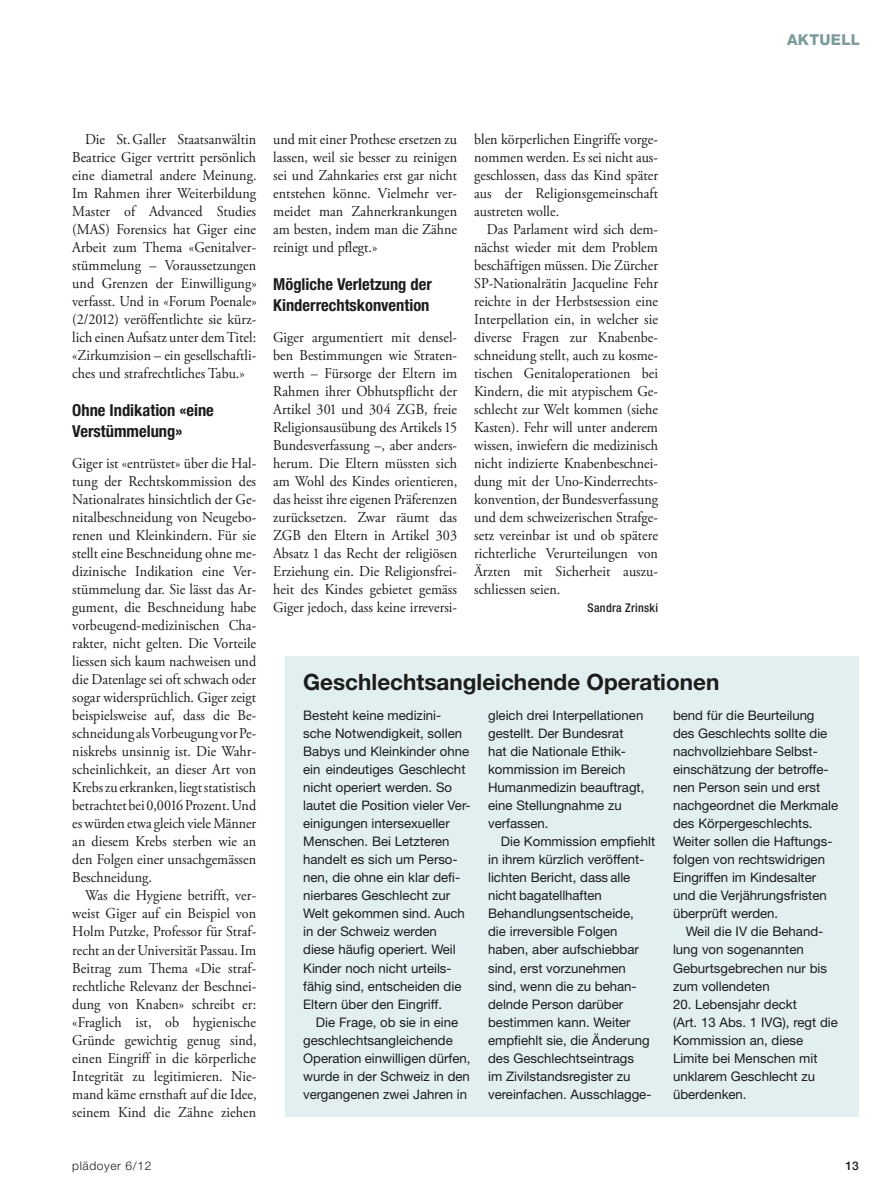
<style>
.page{position:relative;width:893px;height:1191px;background:#fff}
.page>*{position:absolute;margin:0;border:0;box-sizing:border-box;transform-origin:0 0}
.t1{font:700 22.5px "Helvetica Neue LT Std";color:#1c1c1a}
.t2{font:700 condensed 16.5px/21px "Helvetica Neue LT Std";color:#1c1c1a}
.t3{font:15px/18px "Adobe Garamond Pro";color:#1c1c1a;text-align:justify;scale:.94 1}
.t4{font:800 15px "Helvetica Neue LT Std";letter-spacing:.02em;color:#7c9b9c}
.t5{font:13.2px/18px "Helvetica Neue LT Std";color:#1c1c1a}
.t6{font:500 condensed 12px "Helvetica Neue LT Std";letter-spacing:.025em;color:#1c1c1a}
.t7{font:300 12px "Helvetica Neue LT Std";letter-spacing:.05em;color:#1c1c1a}
.t8{font:500 12px "Helvetica Neue LT Std";color:#1c1c1a}
</style>
<div class="page">
<div style="left:285px;top:656px;width:574px;height:460px;background:#e1eff1"></div>
<p class="t4" style="left:787px;top:34px;width:74px">AKTUELL</p>
<p class="t3" style="left:72px;top:132px;width:198px;text-indent:13px">Die St.Galler Staatsanwältin Beatrice Giger vertritt persönlich eine diametral andere Meinung.<br>Im Rahmen ihrer Weiterbildung Master of Advanced Studies (MAS) Forensics hat Giger eine Arbeit zum Thema «Genitalver&shy;stümmelung – Voraussetzungen und Grenzen der Einwilligung» verfasst. Und in «Forum Poenale» (2/2012) veröffentlichte sie kürz&shy;lich einen Aufsatz unter demTitel: «Zirkumzision – ein gesellschaftli&shy;ches und strafrechtliches Tabu.»</p>
<p class="t2" style="left:72px;top:401px;width:143px">Ohne Indikation «eine<br>Verstümmelung»</p>
<p class="t3" style="left:72px;top:456px;width:197px">Giger ist «entrüstet» über die Hal&shy;tung der Rechtskommission des Nationalrates hinsichtlich der Ge&shy;nitalbeschneidung von Neugebo&shy;renen und Kleinkindern. Für sie stellt eine Beschneidung ohne me&shy;dizinische Indikation eine Ver&shy;stümmelung dar. Sie lässt das Ar&shy;gument, die Beschneidung habe vorbeugend-medizinischen Cha&shy;rakter, nicht gelten. Die Vorteile liessen sich kaum nachweisen und die Datenlage sei oft schwach oder sogar widersprüchlich. Giger zeigt beispielsweise auf, dass die Be&shy;schneidung alsVorbeugung vorPe&shy;niskrebs unsinnig ist. Die Wahr&shy;scheinlichkeit, an dieser Art von Krebszuerkranken,liegtstatistisch betrachtetbei0,0016Prozent.Und es würden etwa gleich viele Männer an diesem Krebs sterben wie an den Folgen einer unsachgemässen Beschneidung.</p>
<p class="t3" style="left:72px;top:888px;width:198px;text-indent:13px">Was die Hygiene betrifft, ver&shy;weist Giger auf ein Beispiel von Holm Putzke, Professor für Straf&shy;recht an der Universität Passau. Im Beitrag zum Thema «Die straf&shy;rechtliche Relevanz der Beschnei&shy;dung von Knaben» schreibt er: «Fraglich ist, ob hygienische Gründe gewichtig genug sind, einen Eingriff in die körperliche Integrität zu legitimieren. Nie&shy;mand käme ernsthaft auf die Idee, seinem Kind die Zähne ziehen</p>
<p class="t3" style="left:273px;top:132px;width:197px">und mit einer Prothese ersetzen zu lassen, weil sie besser zu reinigen sei und Zahnkaries erst gar nicht entstehen könne. Vielmehr ver&shy;meidet man Zahnerkrankungen am besten, indem man die Zähne reinigt und pflegt.»</p>
<p class="t2" style="left:273px;top:275px;width:160px">Mögliche Verletzung der<br>Kinderrechtskonvention</p>
<p class="t3" style="left:273px;top:330px;width:198px">Giger argumentiert mit densel&shy;ben Bestimmungen wie Straten&shy;werth – Fürsorge der Eltern im Rahmen ihrer Obhutspflicht der Artikel 301 und 304 ZGB, freie Religionsausübung des Artikels 15<br>Bundesverfassung –, aber anders&shy;herum. Die Eltern müssten sich am Wohl des Kindes orientieren, das heisst ihre eigenen Präferenzen zurücksetzen. Zwar räumt das ZGB den Eltern in Artikel 303<br>Absatz 1 das Recht der religiösen Erziehung ein. Die Religionsfrei&shy;heit des Kindes gebietet gemäss Giger jedoch, dass keine irreversi-</p>
<p class="t3" style="left:474px;top:132px;width:197px">blen körperlichen Eingriffe vorge&shy;nommen werden. Es sei nicht aus&shy;geschlossen, dass das Kind später aus der Religionsgemeinschaft austreten wolle.</p>
<p class="t3" style="left:474px;top:222px;width:197px;text-indent:13px">Das Parlament wird sich dem&shy;nächst wieder mit dem Problem beschäftigen müssen. Die Zürcher SP-Nationalrätin Jacqueline Fehr reichte in der Herbstsession eine Interpellation ein, in welcher sie diverse Fragen zur Knabenbe&shy;schneidung stellt, auch zu kosme&shy;tischen Genitaloperationen bei Kindern, die mit atypischem Ge&shy;schlecht zur Welt kommen (siehe Kasten). Fehr will unter anderem wissen, inwiefern die medizinisch nicht indizierte Knabenbeschnei&shy;dung mit der Uno-Kinderrechts&shy;konvention, der Bundesverfassung und dem schweizerischen Strafge&shy;setz vereinbar ist und ob spätere richterliche Verurteilungen von Ärzten mit Sicherheit auszu&shy;schliessen seien.</p>
<p class="t6" style="left:588px;top:604px;width:72px">Sandra Zrinski</p>
<h1 class="t1" style="left:303px;top:673px;width:418px">Geschlechtsangleichende Operationen</h1>
<p class="t5" style="left:303px;top:708px;width:169px">Besteht keine medizini&shy;sche Notwendigkeit, sollen<br>Babys und Kleinkinder ohne ein eindeutiges Geschlecht nicht operiert werden. So lautet die Position vieler Ver&shy;einigungen intersexueller<br>Menschen. Bei Letzteren handelt es sich um Perso&shy;nen, die ohne ein klar defi&shy;nierbares Geschlecht zur<br>Welt gekommen sind. Auch in der Schweiz werden diese häufig operiert. Weil<br>Kinder noch nicht urteils&shy;fähig sind, entscheiden die<br>Eltern über den Eingriff.</p>
<p class="t5" style="left:303px;top:1014px;width:169px;text-indent:13px">Die Frage, ob sie in eine geschlechtsangleichende<br>Operation einwilligen dürfen, wurde in der Schweiz in den vergangenen zwei Jahren in</p>
<p class="t5" style="left:673px;top:708px;width:167px">bend für die Beurteilung des Geschlechts sollte die nachvollziehbare Selbst&shy;einschätzung der betroffe&shy;nen Person sein und erst nachgeordnet die Merkmale des Körpergeschlechts.<br>Weiter sollen die Haftungs&shy;folgen von rechtswidrigen<br>Eingriffen im Kindesalter und die Verjährungsfristen überprüft werden.</p>
<p class="t5" style="left:673px;top:924px;width:156px;text-indent:13px">Weil die IV die Behand&shy;lung von sogenannten<br>Geburtsgebrechen nur bis zum vollendeten</p>
<p class="t5" style="left:673px;top:996px;width:166px">20. Lebensjahr deckt<br>(Art. 13 Abs. 1 IVG), regt die<br>Kommission an, diese<br>Limite bei Menschen mit unklarem Geschlecht zu überdenken.</p>
<p class="t5" style="left:488px;top:708px;width:158px">gleich drei Interpellationen gestellt. Der Bundesrat hat die Nationale Ethik&shy;kommission im Bereich<br>Humanmedizin beauftragt, eine Stellungnahme zu verfassen.</p>
<p class="t5" style="left:488px;top:834px;width:169px;text-indent:13px">Die Kommission empfiehlt in ihrem kürzlich veröffent&shy;lichten Bericht, dass alle nicht bagatellhaften<br>Behandlungsentscheide,<br>die irreversible Folgen haben, aber aufschiebbar sind, erst vorzunehmen sind, wenn die zu behan&shy;delnde Person darüber bestimmen kann. Weiter empfiehlt sie, die Änderung des Geschlechtseintrags<br>im Zivilstandsregister zu vereinfachen. Ausschlagge-</p>
<p class="t7" style="left:72px;top:1161px;width:81px">plädoyer 6/12</p>
<p class="t8" style="left:845px;top:1161px;width:15px">13</p>
</div>
